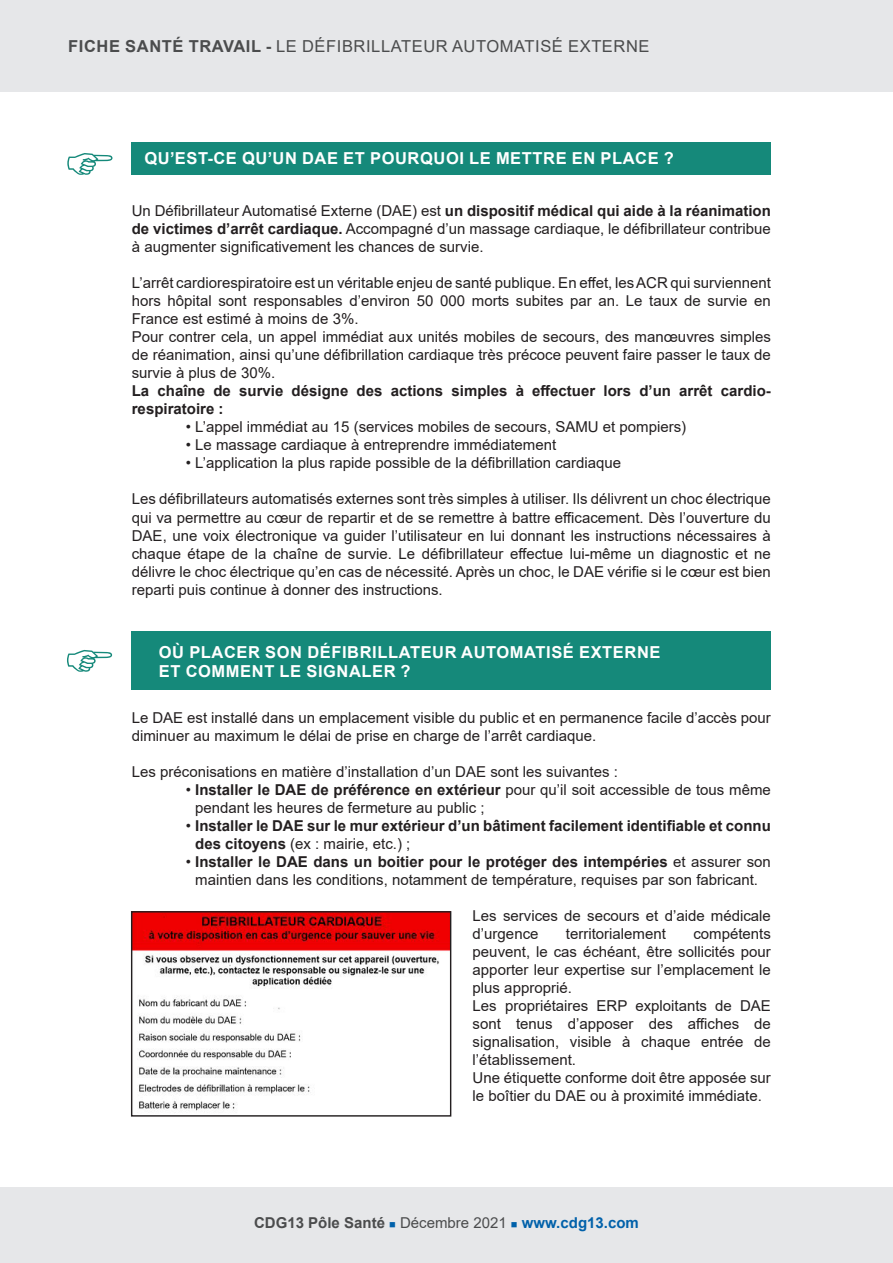
<style>
.page{position:relative;width:893px;height:1263px;background:#fff}
.page>*{position:absolute;margin:0;border:0;box-sizing:border-box;transform-origin:0 0}
.t1{font:700 16.5px "Arial";letter-spacing:.035em;color:#fff}
.t2{font:16.5px "Arial";letter-spacing:.035em;color:#4b4c4d}
.t3{font:15px/18px "Arial";color:#231f20;text-align:justify}
.t4{font:700 15px/18px "Arial";color:#231f20}
.t5{font:700 15px "Arial";color:#4b4c4d}
.s1{font-weight:700}
.s2{font-weight:400}
.s3{color:#0161aa}
</style>
<div class="page">
<div style="left:0;top:0;width:893px;height:91px;background:#e6e7e9"></div>
<div style="left:0;top:1187px;width:893px;height:76px;background:#e6e7e9"></div>
<div style="left:132px;top:142px;width:639px;height:33px;background:#15897a"></div>
<div style="left:132px;top:631px;width:639px;height:59px;background:#15897a"></div>
<svg style="left:67px;top:650px;width:45px;height:22px"></svg>
<svg style="left:67px;top:153px;width:45px;height:22px"></svg>
<img style="left:133px;top:913px;width:316px;height:198px">
<div style="left:131px;top:911px;width:320px;height:205px;border:1px solid #231f20"></div>
<p class="t2" style="left:68px;top:35px;width:583px"><span class="s1">FICHE SANTÉ TRAVAIL -</span> LE DÉFIBRILLATEUR AUTOMATISÉ EXTERNE</p>
<p class="t1" style="left:144px;top:147px;width:531px">QU’EST-CE QU’UN DAE ET POURQUOI LE METTRE EN PLACE ?</p>
<p class="t3" style="left:132px;top:202px;width:641px">Un Défibrillateur Automatisé Externe (DAE) est <span class="s1">un dispositif médical qui aide à la réanimation de victimes d’arrêt cardiaque.</span> Accompagné d’un massage cardiaque, le défibrillateur contribue à augmenter significativement les chances de survie.</p>
<p class="t3" style="left:132px;top:274px;width:641px">L’arrêt cardiorespiratoire est un véritable enjeu de santé publique. En effet, les ACR qui surviennent hors hôpital sont responsables d’environ 50 000 morts subites par an. Le taux de survie en France est estimé à moins de 3%.</p>
<p class="t3" style="left:132px;top:328px;width:641px">Pour contrer cela, un appel immédiat aux unités mobiles de secours, des manœuvres simples de réanimation, ainsi qu’une défibrillation cardiaque très précoce peuvent faire passer le taux de survie à plus de 30%.</p>
<p class="t4" style="left:132px;top:382px;width:641px">La chaîne de survie désigne des actions simples à effectuer lors d’un arrêt cardio&shy;respiratoire :</p>
<p class="t3" style="left:186px;top:418px;width:502px">• L’appel immédiat au 15 (services mobiles de secours, SAMU et pompiers)</p>
<p class="t3" style="left:186px;top:436px;width:372px">• Le massage cardiaque à entreprendre immédiatement</p>
<p class="t3" style="left:186px;top:454px;width:437px">• L’application la plus rapide possible de la défibrillation cardiaque</p>
<p class="t3" style="left:132px;top:490px;width:641px">Les défibrillateurs automatisés externes sont très simples à utiliser. Ils délivrent un choc électrique qui va permettre au cœur de repartir et de se remettre à battre efficacement. Dès l’ouverture du DAE, une voix électronique va guider l’utilisateur en lui donnant les instructions nécessaires à chaque étape de la chaîne de survie. Le défibrillateur effectue lui-même un diagnostic et ne délivre le choc électrique qu’en cas de nécessité. Après un choc, le DAE vérifie si le cœur est bien reparti puis continue à donner des instructions.</p>
<p class="t1" style="left:159px;top:640px;width:503px">OÙ PLACER SON DÉFIBRILLATEUR AUTOMATISÉ EXTERNE</p>
<p class="t1" style="left:159px;top:660px;width:253px">ET COMMENT LE SIGNALER ?</p>
<p class="t3" style="left:132px;top:709px;width:641px">Le DAE est installé dans un emplacement visible du public et en permanence facile d’accès pour diminuer au maximum le délai de prise en charge de l’arrêt cardiaque.</p>
<p class="t3" style="left:132px;top:763px;width:488px">Les préconisations en matière d’installation d’un DAE sont les suivantes :</p>
<p class="t3" style="left:195px;top:781px;width:577px;text-indent:-9px">• <span class="s1">Installer le DAE de préférence en extérieur</span> pour qu’il soit accessible de tous même pendant les heures de fermeture au public ;</p>
<p class="t4" style="left:195px;top:817px;width:577px;text-indent:-9px"><span class="s2">•</span> Installer le DAE sur le mur extérieur d’un bâtiment facilement identifiable et connu des citoyens <span class="s2">(ex : mairie, etc.) ;</span></p>
<p class="t3" style="left:186px;top:853px;width:587px;text-align:center">• <span class="s1">Installer le DAE dans un boitier pour le protéger des intempéries</span> et assurer son maintien dans les conditions, notamment de température, requises par son fabricant.</p>
<p class="t3" style="left:473px;top:907px;width:300px">Les services de secours et d’aide médicale d’urgence</p>
<p class="t3" style="left:473px;top:925px;width:300px;text-indent:221px">compétents peuvent, le cas échéant, être sollicités pour apporter leur expertise sur l’emplacement le plus approprié.</p>
<p class="t3" style="left:473px;top:997px;width:300px">Les propriétaires ERP exploitants de DAE sont tenus d’apposer des affiches de signalisation, visible à chaque entrée de l’établissement.</p>
<p class="t3" style="left:473px;top:1069px;width:300px">Une étiquette conforme doit être apposée sur le boîtier du DAE ou à proximité immédiate.</p>
<p class="t3" style="left:566px;top:925px;width:102px">territorialement</p>
<p class="t5" style="left:254px;top:1212px;width:386px">CDG13 Pôle Santé <span class="s3">■</span> <span class="s2">Décembre 2021</span> <span class="s3">■ www.cdg13.com</span></p>
</div>
